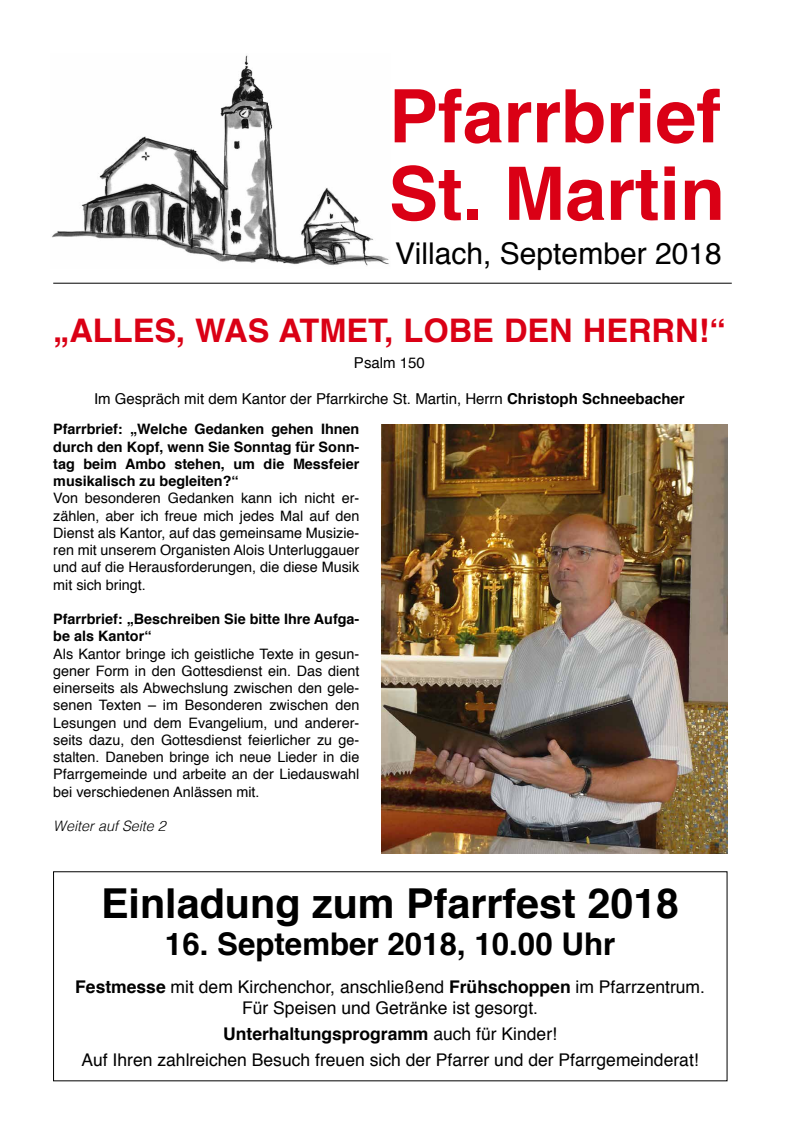
<style>
.page{position:relative;width:798px;height:1134px;background:#fff}
.page>*{position:absolute;margin:0;border:0;box-sizing:border-box;transform-origin:0 0}
.t1{font:700 73.75px/77.5px "Helvetica";color:#da0015}
.t2{font:700 41.25px "Helvetica";color:#000}
.t3{font:700 32.5px "Helvetica";color:#da0015}
.t4{font:700 31.25px "Helvetica";color:#000}
.t5{font:30px "Helvetica";color:#000}
.t6{font:17.5px/21px "Helvetica";color:#000;text-align:center}
.t7{font:15px "Helvetica";color:#000}
.t8{font:14.38px/17.2px "Helvetica";color:#000;text-align:justify}
.t9{font:700 14.38px/17.2px "Helvetica";color:#000;text-align:justify}
.t10{font:italic 300 14.38px "Helvetica";color:#000}
.s1{font-weight:700}
</style>
<div class="page">
<img style="left:52px;top:55px;width:337px;height:211px">
<hr style="left:53px;top:283px;width:678px;height:1px;background:#000">
<img style="left:381px;top:424px;width:345px;height:430px">
<h1 class="t1" style="left:388px;top:79px;width:338px">Pfarrbrief<br>St. Martin</h1>
<h3 class="t5" style="left:395px;top:230px;width:328px">Villach, September 2018</h3>
<h3 class="t3" style="left:53px;top:304px;width:673px">„ALLES, WAS ATMET, LOBE DEN HERRN!“</h3>
<p class="t7" style="left:354px;top:351px;width:72px">Psalm 150</p>
<p class="t7" style="left:94px;top:387px;width:592px">Im Gespräch mit dem Kantor der Pfarrkirche St. Martin, Herrn <span class="s1">Christoph Schneebacher</span></p>
<p class="t9" style="left:53px;top:421px;width:307px">Pfarrbrief: „Welche Gedanken gehen Ihnen durch den Kopf, wenn Sie Sonntag für Sonn&shy;tag beim Ambo stehen, um die Messfeier musikalisch zu begleiten?“</p>
<p class="t8" style="left:53px;top:490px;width:307px">Von besonderen Gedanken kann ich nicht er&shy;zählen, aber ich freue mich jedes Mal auf den Dienst als Kantor, auf das gemeinsame Musizie&shy;ren mit unserem Organisten Alois Unterluggauer und auf die Herausforderungen, die diese Musik mit sich bringt.</p>
<p class="t9" style="left:53px;top:610px;width:307px">Pfarrbrief: „Beschreiben Sie bitte Ihre Aufga&shy;be als Kantor“</p>
<p class="t8" style="left:53px;top:645px;width:307px">Als Kantor bringe ich geistliche Texte in gesun&shy;gener Form in den Gottesdienst ein. Das dient einerseits als Abwechslung zwischen den gele&shy;senen Texten – im Besonderen zwischen den Lesungen und dem Evangelium, und anderer&shy;seits dazu, den Gottesdienst feierlicher zu ge&shy;stalten. Daneben bringe ich neue Lieder in die Pfarrgemeinde und arbeite an der Liedauswahl bei verschiedenen Anlässen mit.</p>
<p class="t10" style="left:53px;top:814px;width:114px">Weiter auf Seite 2</p>
<h2 class="t2" style="left:101px;top:870px;width:579px">Einladung zum Pfarrfest 2018</h2>
<h3 class="t4" style="left:165px;top:919px;width:451px">16. September 2018, 10.00 Uhr</h3>
<p class="t6" style="left:75px;top:977px;width:631px"><span class="s1">Festmesse</span> mit dem Kirchenchor, anschließend <span class="s1">Frühschoppen</span> im Pfarrzentrum.<br>Für Speisen und Getränke ist gesorgt.</p>
<p class="t6" style="left:81px;top:1021px;width:618px;line-height:26px"><span class="s1">Unterhaltungsprogramm</span> auch für Kinder!<br>Auf Ihren zahlreichen Besuch freuen sich der Pfarrer und der Pfarrgemeinderat!</p>
</div>
